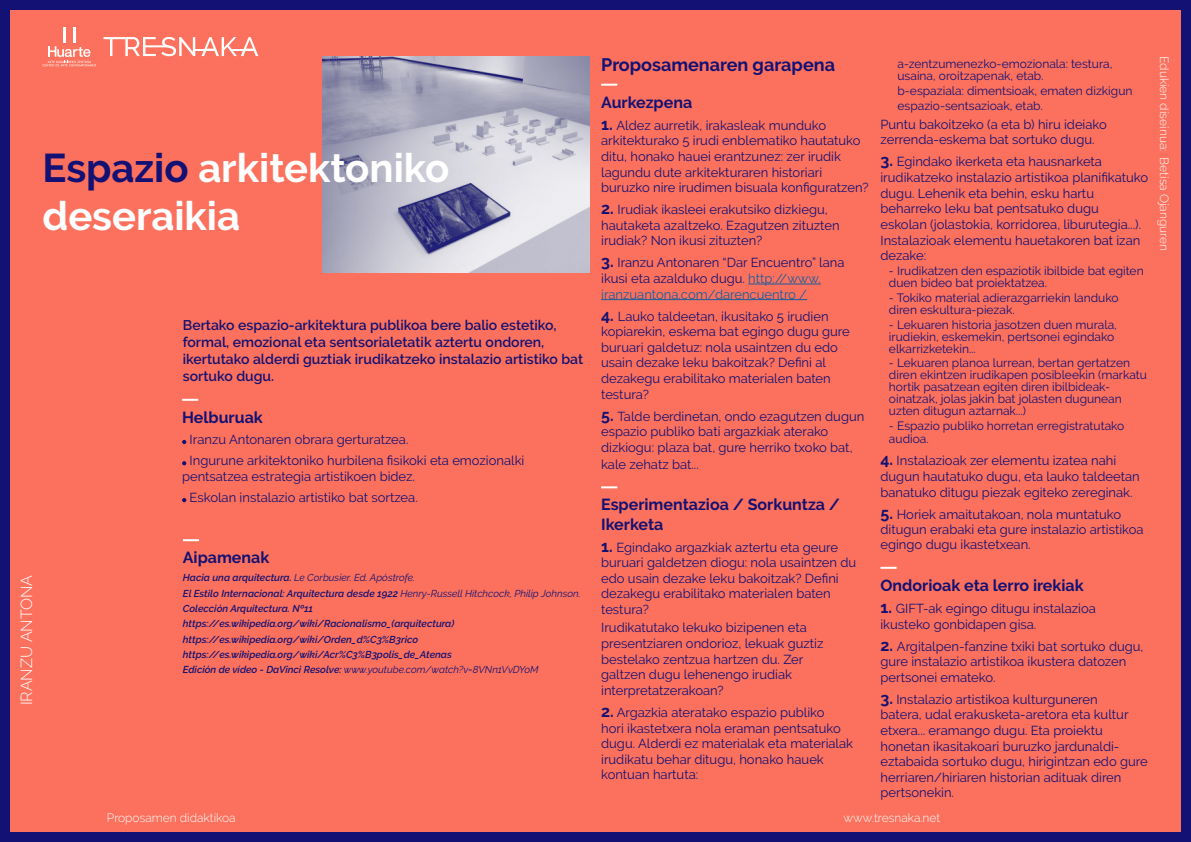
<style>
.page{position:relative;width:1191px;height:842px;background:#fff}
.page>*{position:absolute;margin:0;border:0;box-sizing:border-box;transform-origin:0 0}
.t1{font:700 40px/48px "Raleway";color:#fff}
.t2{font:700 18px "Raleway";color:#131173}
.t3{font:700 16px/19.2px "Raleway";color:#131173}
.t4{font:300 16px "Raleway";color:#fff}
.t5{font:600 14px/16.8px "Raleway";color:#131173}
.t6{font:13px/15.6px "Raleway";color:#131173}
.t7{font:12px/12px "Raleway";color:#131173}
.t8{font:300 12px "Raleway";color:#fff}
.t9{font:italic 600 10px "Raleway";color:#131173}
.t10{font:italic 10px "Raleway";color:#131173}
.s1{color:#131173}
.s2{font-weight:600}
.s3{font-weight:400}
.s4{font-weight:700;font-size:16px}
.s5{color:#175d9e}
</style>
<div class="page">
<div style="left:0;top:0;width:1191px;height:842px;background:#fc715d;border:10px solid #131173"></div>
<svg style="left:103px;top:37px;width:155px;height:19px"></svg>
<svg style="left:43px;top:46px;width:53px;height:20px"></svg>
<hr style="left:63px;top:27px;width:3px;height:15px;background:#fff">
<hr style="left:73px;top:27px;width:3px;height:15px;background:#fff">
<img style="left:322px;top:57px;width:267px;height:215px">
<svg style="left:183px;top:539px;width:16px;height:2px"></svg>
<svg style="left:182px;top:399px;width:16px;height:2px"></svg>
<svg style="left:182px;top:440px;width:4px;height:4px"></svg>
<svg style="left:182px;top:461px;width:4px;height:4px"></svg>
<svg style="left:182px;top:498px;width:4px;height:4px"></svg>
<hr style="left:748px;top:284px;width:73px;height:1px;background:#175d9e">
<hr style="left:601px;top:299px;width:206px;height:1px;background:#175d9e">
<svg style="left:601px;top:84px;width:16px;height:2px"></svg>
<svg style="left:601px;top:486px;width:16px;height:2px"></svg>
<svg style="left:880px;top:567px;width:16px;height:2px"></svg>
<p class="t4" style="left:17px;top:705px;width:132px;rotate:-90deg">IRANZU ANTONA</p>
<p class="t1" style="left:43px;top:144px;width:408px"><span class="s1">Espazio</span> arkitektoniko deseraikia</p>
<p class="t5" style="left:183px;top:317px;width:402px">Bertako espazio-arkitektura publikoa bere balio estetiko, formal, emozional eta sentsorialetatik aztertu ondoren, ikertutako alderdi guztiak irudikatzeko instalazio artistiko bat sortuko dugu.</p>
<p class="t3" style="left:182px;top:408px;width:82px">Helburuak</p>
<p class="t6" style="left:190px;top:432px;width:220px">●Iranzu Antonaren obrara gerturatzea.</p>
<p class="t6" style="left:182px;top:453px;width:344px;text-indent:8px">●Ingurune arkitektoniko hurbilena fisikoki eta emozionalki pentsatzea estrategia artistikoen bidez.</p>
<p class="t6" style="left:190px;top:490px;width:230px">●Eskolan instalazio artistiko bat sortzea.</p>
<p class="t3" style="left:183px;top:548px;width:88px">Aipamenak</p>
<p class="t10" style="left:183px;top:572px;width:234px"><span class="s2">Hacia una arquitectura.</span> Le Corbusier. Ed. Apóstrofe.</p>
<p class="t9" style="left:183px;top:587px;width:399px">El Estilo Internacional: Arquitectura desde 1922 <span class="s3">Henry-Russell Hitchcock, Philip Johnson.</span></p>
<p class="t9" style="left:183px;top:603px;width:132px">Colección Arquitectura. Nº11</p>
<p class="t9" style="left:183px;top:618px;width:273px">https://es.wikipedia.org/wiki/Racionalismo_(arquitectura)</p>
<p class="t9" style="left:183px;top:633px;width:237px">https://es.wikipedia.org/wiki/Orden_d%C3%B3rico</p>
<p class="t9" style="left:183px;top:649px;width:270px">https://es.wikipedia.org/wiki/Acr%C3%B3polis_de_Atenas</p>
<p class="t10" style="left:183px;top:664px;width:357px"><span class="s2">Edición de vídeo - DaVinci Resolve:</span> www.youtube.com/watch?v=8VNn1VvDYoM</p>
<p class="t2" style="left:601px;top:55px;width:235px">Proposamenaren garapena</p>
<p class="t3" style="left:601px;top:93px;width:93px">Aurkezpena</p>
<p class="t6" style="left:601px;top:117px;width:269px"><span class="s4">1.</span> Aldez aurretik, irakasleak munduko arkitekturako 5 irudi enblematiko hautatuko ditu, honako hauei erantzunez: zer irudik lagundu dute arkitekturaren historiari buruzko nire irudimen bisuala konfiguratzen?</p>
<p class="t6" style="left:601px;top:202px;width:240px"><span class="s4">2.</span> Irudiak ikasleei erakutsiko dizkiegu, hautaketa azaltzeko. Ezagutzen zituzten irudiak? Non ikusi zituzten?</p>
<p class="t6" style="left:601px;top:255px;width:245px"><span class="s4">3.</span> Iranzu Antonaren “Dar Encuentro” lana ikusi eta azalduko dugu. <span class="s5">http://www. iranzuantona.com/darencuentro /</span></p>
<p class="t6" style="left:601px;top:308px;width:250px"><span class="s4">4.</span> Lauko taldeetan, ikusitako 5 irudien kopiarekin, eskema bat egingo dugu gure buruari galdetuz: nola usaintzen du edo usain dezake leku bakoitzak? Defini al dezakegu erabilitako materialen baten testura?</p>
<p class="t6" style="left:601px;top:408px;width:265px"><span class="s4">5.</span> Talde berdinetan, ondo ezagutzen dugun espazio publiko bati argazkiak aterako dizkiogu: plaza bat, gure herriko txoko bat,</p>
<p class="t6" style="left:601px;top:456px;width:99px">kale zehatz bat...</p>
<p class="t3" style="left:601px;top:495px;width:240px">Esperimentazioa / Sorkuntza /<br>Ikerketa</p>
<p class="t6" style="left:601px;top:539px;width:257px"><span class="s4">1.</span> Egindako argazkiak aztertu eta geure buruari galdetzen diogu: nola usaintzen du edo usain dezake leku bakoitzak? Defini dezakegu erabilitako materialen baten testura?</p>
<p class="t6" style="left:601px;top:620px;width:224px">Irudikatutako lekuko bizipenen eta presentziaren ondorioz, lekuak guztiz bestelako zentzua hartzen du. Zer galtzen dugu lehenengo irudiak interpretatzerakoan?</p>
<p class="t6" style="left:601px;top:704px;width:253px"><span class="s4">2.</span> Argazkia ateratako espazio publiko<br>hori ikastetxera nola eraman pentsatuko dugu. Alderdi ez materialak eta materialak irudikatu behar ditugu, honako hauek kontuan hartuta:</p>
<p class="t7" style="left:897px;top:58px;width:216px">a-zentzumenezko-emozionala: testura, usaina, oroitzapenak, etab.</p>
<p class="t7" style="left:897px;top:83px;width:236px;line-height:15.6px">b-espaziala: dimentsioak, ematen dizkigun espazio-sentsazioak, etab.</p>
<p class="t6" style="left:880px;top:116px;width:228px">Puntu bakoitzeko (a eta b) hiru ideiako zerrenda-eskema bat sortuko dugu.</p>
<p class="t6" style="left:880px;top:154px;width:269px"><span class="s4">3.</span> Egindako ikerketa eta hausnarketa irudikatzeko instalazio artistikoa planifikatuko dugu. Lehenik eta behin, esku hartu beharreko leku bat pentsatuko dugu eskolan (jolastokia, korridorea, liburutegia...).<br>Instalazioak elementu hauetakoren bat izan dezake:</p>
<p class="t7" style="left:889px;top:265px;width:256px">- Irudikatzen den espaziotik ibilbide bat egiten duen bideo bat proiektatzea.</p>
<p class="t7" style="left:889px;top:291px;width:231px">- Tokiko material adierazgarriekin landuko diren eskultura-piezak.</p>
<p class="t7" style="left:889px;top:318px;width:229px">- Lekuaren historia jasotzen duen murala, irudiekin, eskemekin, pertsonei egindako elkarrizketekin...</p>
<p class="t7" style="left:889px;top:357px;width:259px">- Lekuaren planoa lurrean, bertan gertatzen diren ekintzen irudikapen posibleekin (markatu hortik pasatzean egiten diren ibilbideak&shy;oinatzak, jolas jakin bat jolasten dugunean uzten ditugun aztarnak...)</p>
<p class="t7" style="left:889px;top:419px;width:237px;line-height:13px">- Espazio publiko horretan erregistratutako audioa.</p>
<p class="t6" style="left:880px;top:453px;width:261px"><span class="s4">4.</span> Instalazioak zer elementu izatea nahi dugun hautatuko dugu, eta lauko taldeetan banatuko ditugu piezak egiteko zereginak.</p>
<p class="t6" style="left:880px;top:506px;width:265px;line-height:15.3px"><span class="s4">5.</span> Horiek amaitutakoan, nola muntatuko ditugun erabaki eta gure instalazio artistikoa egingo dugu ikastetxean.</p>
<p class="t3" style="left:880px;top:576px;width:205px">Ondorioak eta lerro irekiak</p>
<p class="t6" style="left:880px;top:600px;width:217px"><span class="s4">1.</span> GIFT-ak egingo ditugu instalazioa ikusteko gonbidapen gisa.</p>
<p class="t6" style="left:880px;top:638px;width:264px"><span class="s4">2.</span> Argitalpen-fanzine txiki bat sortuko dugu, gure instalazio artistikoa ikustera datozen pertsonei emateko.</p>
<p class="t6" style="left:880px;top:691px;width:269px"><span class="s4">3.</span> Instalazio artistikoa kulturguneren<br>batera, udal erakusketa-aretora eta kultur etxera... eramango dugu. Eta proiektu honetan ikasitakoari buruzko jardunaldi&shy;eztabaida sortuko dugu, hirigintzan edo gure herriaren/hiriaren historian adituak diren pertsonekin.</p>
<p class="t8" style="left:107px;top:811px;width:130px">Proposamen didaktikoa</p>
<p class="t8" style="left:843px;top:811px;width:98px">www.tresnaka.net</p>
<p class="t8" style="left:1171px;top:56px;width:196px;rotate:90deg">Edukien diseinua: Betisa Ojanguren</p>
</div>
